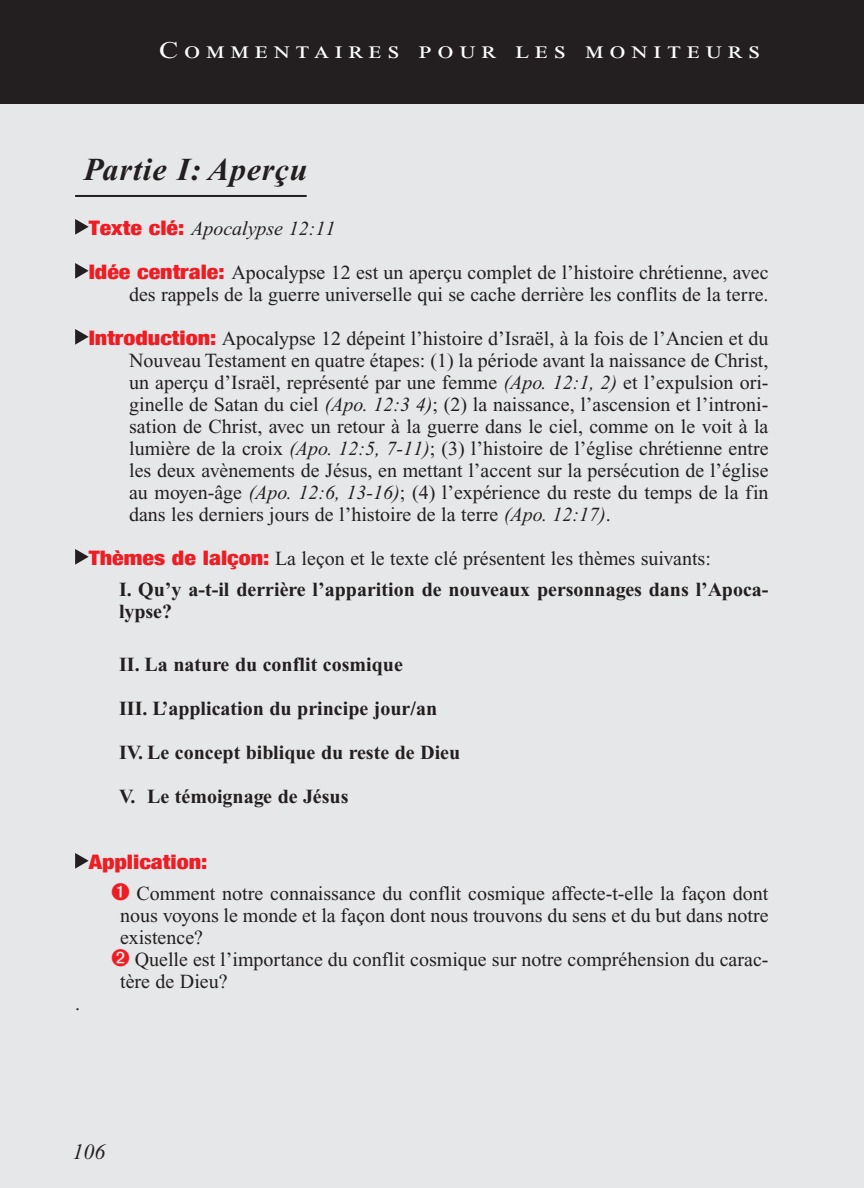
<style>
.page{position:relative;width:864px;height:1188px;background:#fff}
.page>*{position:absolute;margin:0;border:0;box-sizing:border-box;transform-origin:0 0}
.Main_Head_Teachers_C{font:italic 700 32px "Times New Roman PS Std";letter-spacing:.025em;color:#231f20}
.t1{font:24px "Times New Roman PS Std";letter-spacing:.2em;color:#fff;scale:1.2 1}
.t2{font:italic 22px "Times New Roman PS Std";color:#231f20}
.Roman_Numeral_Sub_He{font:20px/22px "Times New Roman PS Std";color:#231f20;text-align:justify}
.I_Have_to_Teach_Tomo{font:20px/22px "Times New Roman PS Std";color:#231f20;text-align:justify}
.Roman_Numeral_Sub_He-2{font:700 20px/22px "Times New Roman PS Std";color:#231f20}
.T_Aim_bodyXindent{font:20px/22px "Times New Roman PS Std";color:#231f20;text-align:right}
.T_Aim_bodyXindent-2{font:italic 20px "Times New Roman PS Std";color:#231f20}
.I_Have_to_Teach_Tomo-2{font:900 condensed 20px "Helvetica Neue";color:#ee1d23;scale:1.2 1}
.s1{font-family:"Helvetica Neue";font-weight:900;font-style:normal;font-stretch:condensed;color:#ee1d23}
.s2{font-family:"Helvetica Neue";font-weight:900;font-stretch:condensed;color:#ee1d23}
.s3{font-style:italic}
</style>
<div class="page">
<div style="left:0;top:100px;width:864px;height:1088px;background:#e6e7e9"></div>
<div style="left:0;top:0;width:864px;height:104px;background:#231f20"></div>
<hr style="left:75px;top:195px;width:232px;height:2px;background:#231f20">
<svg style="left:75px;top:219px;width:14px;height:16px"></svg>
<svg style="left:75px;top:263px;width:14px;height:16px"></svg>
<svg style="left:75px;top:329px;width:14px;height:16px"></svg>
<svg style="left:75px;top:549px;width:14px;height:16px"></svg>
<svg style="left:75px;top:853px;width:14px;height:16px"></svg>
<p class="t1" style="left:159px;top:36px;width:502px">Commentaires pour les moniteurs</p>
<p class="Main_Head_Teachers_C" style="left:84px;top:152px;width:225px">Partie I: Aperçu</p>
<p class="T_Aim_bodyXindent-2" style="left:89px;top:217px;width:248px"><span class="s1">Texte clé:</span> Apocalypse 12:11</p>
<p class="T_Aim_bodyXindent" style="left:89px;top:261px;width:681px"><span class="s2">Idée centrale:</span> Apocalypse 12 est un aperçu complet de l’histoire chrétienne, avec des rappels de la guerre universelle qui se cache derrière les conflits de la terre.</p>
<p class="Roman_Numeral_Sub_He" style="left:129px;top:327px;width:641px;text-indent:-40px"><span class="s2">Introduction:</span> Apocalypse 12 dépeint l’histoire d’Israël, à la fois de l’Ancien et du Nouveau Testament en quatre étapes: (1) la période avant la naissance de Christ, un aperçu d’Israël, représenté par une femme <span class="s3">(Apo. 12:1, 2)</span> et l’expulsion ori&shy;ginelle de Satan du ciel <span class="s3">(Apo. 12:3 4)</span>; (2) la naissance, l’ascension et l’introni&shy;sation de Christ, avec un retour à la guerre dans le ciel, comme on le voit à la lumière de la croix <span class="s3">(Apo. 12:5, 7-11)</span>; (3) l’histoire de l’église chrétienne entre les deux avènements de Jésus, en mettant l’accent sur la persécution de l’église au moyen-âge <span class="s3">(Apo. 12:6, 13-16)</span>; (4) l’expérience du reste du temps de la fin dans les derniers jours de l’histoire de la terre <span class="s3">(Apo. 12:17)</span>.</p>
<p class="Roman_Numeral_Sub_He" style="left:89px;top:547px;width:624px"><span class="s2">Thèmes de lalçon:</span> La leçon et le texte clé présentent les thèmes suivants:</p>
<p class="Roman_Numeral_Sub_He-2" style="left:119px;top:578px;width:651px">I. Qu’y a-t-il derrière l’apparition de nouveaux personnages dans l’Apoca&shy;lypse?</p>
<p class="Roman_Numeral_Sub_He-2" style="left:119px;top:653px;width:285px">II. La nature du conflit cosmique</p>
<p class="Roman_Numeral_Sub_He-2" style="left:119px;top:697px;width:320px">III. L’application du principe jour/an</p>
<p class="Roman_Numeral_Sub_He-2" style="left:119px;top:741px;width:343px">IV. Le concept biblique du reste de Dieu</p>
<p class="Roman_Numeral_Sub_He-2" style="left:119px;top:785px;width:231px">V. Le témoignage de Jésus</p>
<p class="I_Have_to_Teach_Tomo" style="left:75px;top:992px;width:6px">.</p>
<p class="I_Have_to_Teach_Tomo-2" style="left:89px;top:845px;width:100px">Application:</p>
<p class="I_Have_to_Teach_Tomo" style="left:120px;top:882px;width:650px;text-indent:16px">Comment notre connaissance du conflit cosmique affecte-t-elle la façon dont nous voyons le monde et la façon dont nous trouvons du sens et du but dans notre existence?</p>
<p class="I_Have_to_Teach_Tomo" style="left:120px;top:948px;width:650px;text-indent:15px">Quelle est l’importance du conflit cosmique sur notre compréhension du carac&shy;tère de Dieu?</p>
<p class="t2" style="left:73px;top:1140px;width:34px">106</p>
</div>
